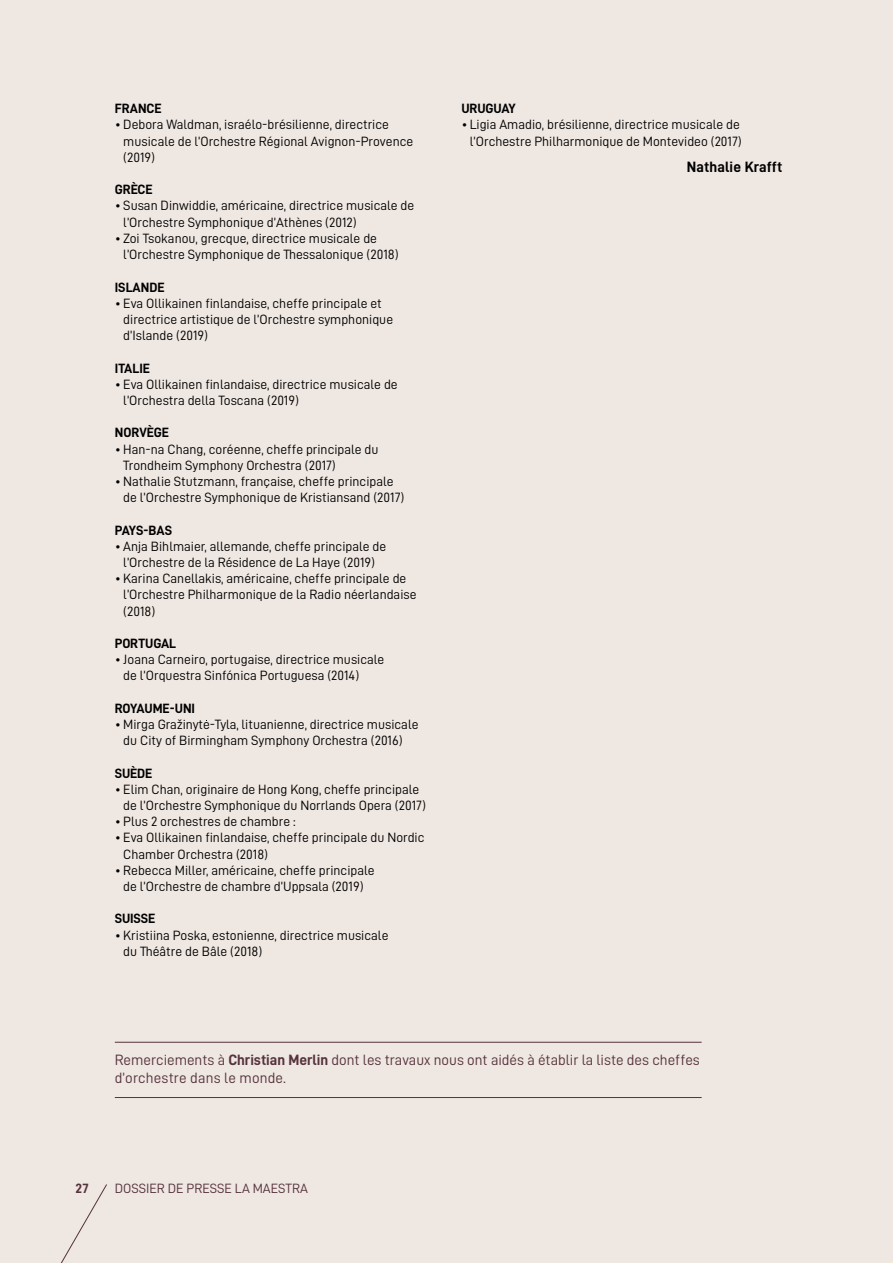
<style>
.page{position:relative;width:893px;height:1263px;background:#efe7e1}
.page>*{position:absolute;margin:0;border:0;box-sizing:border-box;transform-origin:0 0}
.t1{font:15px/18px "D DIN";color:#55323c}
.t2{font:15px "D DIN Bold";letter-spacing:.01em;color:#000}
.t3{font:13.5px/16.2px "D DIN";color:#000}
.t4{font:13.5px "D DIN Bold";letter-spacing:-.01em;color:#000}
.t5{font:13.5px "D DIN";color:#55323c}
.t6{font:13.5px "D DIN Bold";color:#55323c}
.s1{font-family:"D DIN Bold"}
</style>
<div class="page">
<svg style="left:61px;top:1184px;width:46px;height:79px"></svg>
<hr style="left:115px;top:1097px;width:587px;height:1px;background:#55323c">
<hr style="left:115px;top:1042px;width:587px;height:1px;background:#55323c">
<p class="t4" style="left:115px;top:101px;width:48px">FRANCE</p>
<p class="t3" style="left:123px;top:116px;width:291px;text-indent:-9px">• Debora Waldman, israélo-brésilienne, directrice musicale de l’Orchestre Régional Avignon-Provence (2019)</p>
<p class="t4" style="left:115px;top:182px;width:39px">GRÈCE</p>
<p class="t3" style="left:123px;top:197px;width:292px;text-indent:-9px">• Susan Dinwiddie, américaine, directrice musicale de l’Orchestre Symphonique d’Athènes (2012)</p>
<p class="t3" style="left:123px;top:230px;width:277px;text-indent:-9px">• Zoi Tsokanou, grecque, directrice musicale de l’Orchestre Symphonique de Thessalonique (2018)</p>
<p class="t4" style="left:115px;top:279px;width:51px">ISLANDE</p>
<p class="t3" style="left:123px;top:295px;width:271px;text-indent:-9px">• Eva Ollikainen finlandaise, cheffe principale et directrice artistique de l’Orchestre symphonique d’Islande (2019)</p>
<p class="t4" style="left:115px;top:360px;width:37px">ITALIE</p>
<p class="t3" style="left:123px;top:376px;width:276px;text-indent:-9px">• Eva Ollikainen finlandaise, directrice musicale de l’Orchestra della Toscana (2019)</p>
<p class="t4" style="left:115px;top:425px;width:56px">NORVÈGE</p>
<p class="t3" style="left:123px;top:440px;width:257px;text-indent:-9px">• Han-na Chang, coréenne, cheffe principale du<br>Trondheim Symphony Orchestra (2017)</p>
<p class="t3" style="left:123px;top:473px;width:283px;text-indent:-9px">• Nathalie Stutzmann, française, cheffe principale de l’Orchestre Symphonique de Kristiansand (2017)</p>
<p class="t4" style="left:115px;top:522px;width:59px">PAYS-BAS</p>
<p class="t3" style="left:115px;top:538px;width:273px;text-align:center">• Anja Bihlmaier, allemande, cheffe principale de l’Orchestre de la Résidence de La Haye (2019)</p>
<p class="t3" style="left:123px;top:570px;width:295px;text-indent:-9px">• Karina Canellakis, américaine, cheffe principale de l’Orchestre Philharmonique de la Radio néerlandaise (2018)</p>
<p class="t4" style="left:115px;top:636px;width:63px">PORTUGAL</p>
<p class="t3" style="left:123px;top:651px;width:263px;text-indent:-9px">• Joana Carneiro, portugaise, directrice musicale de l’Orquestra Sinfónica Portuguesa (2014)</p>
<p class="t4" style="left:115px;top:701px;width:82px">ROYAUME-UNI</p>
<p class="t3" style="left:115px;top:716px;width:305px;text-align:center">• Mirga Gražinyte-Tyla, lituanienne, directrice musicale du City of Birmingham Symphony Orchestra (2016)</p>
<p class="t4" style="left:115px;top:765px;width:39px">SUÈDE</p>
<p class="t3" style="left:123px;top:781px;width:304px;text-indent:-9px">• Elim Chan, originaire de Hong Kong, cheffe principale de l’Orchestre Symphonique du Norrlands Opera (2017)</p>
<p class="t3" style="left:115px;top:813px;width:182px">• Plus 2 orchestres de chambre :</p>
<p class="t3" style="left:123px;top:829px;width:303px;text-indent:-9px">• Eva Ollikainen finlandaise, cheffe principale du Nordic<br>Chamber Orchestra (2018)</p>
<p class="t3" style="left:115px;top:862px;width:261px;text-align:center">• Rebecca Miller, américaine, cheffe principale de l’Orchestre de chambre d’Uppsala (2019)</p>
<p class="t4" style="left:115px;top:911px;width:42px">SUISSE</p>
<p class="t3" style="left:123px;top:926px;width:267px;text-indent:-9px">• Kristiina Poska, estonienne, directrice musicale du Théâtre de Bâle (2018)</p>
<p class="t4" style="left:461px;top:101px;width:56px">URUGUAY</p>
<p class="t3" style="left:461px;top:116px;width:282px;text-align:right">• Ligia Amadio, brésilienne, directrice musicale de l’Orchestre Philharmonique de Montevideo (2017)</p>
<p class="t2" style="left:687px;top:159px;width:97px">Nathalie Krafft</p>
<p class="t1" style="left:115px;top:1050px;width:587px">Remerciements à <span class="s1">Christian Merlin</span> dont les travaux nous ont aidés à établir la liste des cheffes d’orchestre dans le monde.</p>
<p class="t6" style="left:75px;top:1181px;width:15px">27</p>
<p class="t5" style="left:115px;top:1181px;width:195px">DOSSIER DE PRESSE LA MAESTRA</p>
</div>
